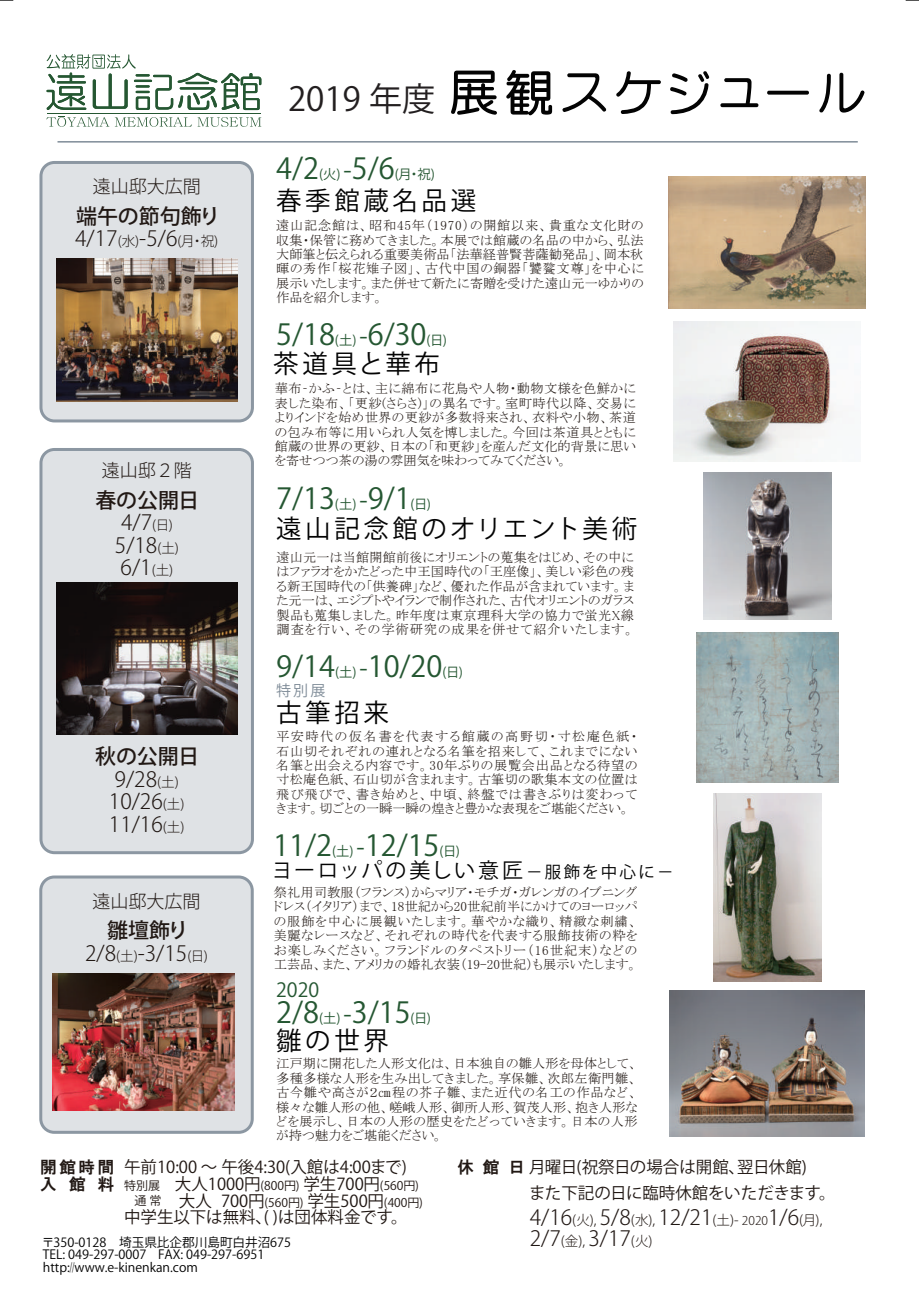
<style>
.page{position:relative;width:919px;height:1289px;background:#fff}
.page>*{position:absolute;margin:0;border:0;box-sizing:border-box;transform-origin:0 0}
.t1{font:33px "Koz Go Pr 6 N";color:#231f20}
.t2{font:25.5px "Koz Go Pro";letter-spacing:.14em;color:#030303}
.t3{font:300 21px/22.5px "Koz Go Pro";color:#211814;text-align:center}
.t4{font:21px "Koz Go Pro";letter-spacing:.1em;color:#030303}
.t5{font:19.5px "FG Maru Gothic Ca M";color:#255732}
.t6{font:300 18px "Koz Go Pro";color:#211814}
.t7{font:16.5px/25.5px "FG Heisei Mincho W3";color:#211814}
.t8{font:16.5px/16.5px "HGP Gothic E";letter-spacing:.17em;color:#211814}
.t9{font:15px "Koz Go Pro";color:#7f8c98}
.t10{font:300 13.5px "Koz Go Pro";color:#211814}
.t11{font:13.2px/14.4px "MS P Mincho";letter-spacing:.005em;color:#211814;text-align:justify}
.t12{font:13.2px "FGP Maru Gothic Ca M";color:#255732}
.t13{font:12.6px/12.6px "FGP Heisei Mincho W3";color:#030303}
.t14{font:12px "FG Heisei Mincho W3";color:#211814}
.s1{font-weight:500}
.s2{font-size:13.5px}
.s3{font-family:"FG Maru Gothic Ca M";font-size:28.95px}
.s4{font-size:24.15px}
.s5{font-size:28.95px}
.s6{font-size:16.5px}
.s7{font-size:12px}
.s8{font-family:"HGP Gothic E"}
.s9{font-size:21px}
</style>
<div class="page">
<div style="left:41px;top:449px;width:211px;height:403px;background:#dcdfe3;border-radius:14px"></div>
<div style="left:39px;top:448px;width:215px;height:406px;border:3px solid #7f8c98;border-radius:14px"></div>
<svg style="left:46px;top:54px;width:215px;height:56px"></svg>
<svg style="left:115px;top:117px;width:146px;height:10px"></svg>
<hr style="left:47px;top:113px;width:213px;height:1px;background:#255732">
<svg style="left:46px;top:116px;width:63px;height:11px"></svg>
<svg style="left:451px;top:71px;width:46px;height:44px"></svg>
<svg style="left:506px;top:70px;width:46px;height:46px"></svg>
<svg style="left:562px;top:73px;width:44px;height:39px"></svg>
<svg style="left:616px;top:71px;width:44px;height:43px"></svg>
<svg style="left:670px;top:71px;width:39px;height:43px"></svg>
<svg style="left:720px;top:78px;width:38px;height:29px"></svg>
<svg style="left:767px;top:91px;width:41px;height:4px"></svg>
<svg style="left:819px;top:73px;width:45px;height:40px"></svg>
<div style="left:41px;top:162px;width:211px;height:259px;background:#dcdfe3;border-radius:14px"></div>
<div style="left:39px;top:161px;width:215px;height:261px;border:3px solid #7f8c98;border-radius:14px"></div>
<img style="left:56px;top:259px;width:181px;height:142px">
<img style="left:56px;top:582px;width:181px;height:153px">
<hr style="left:57px;top:141px;width:800px;height:2px;background:#7f8c98">
<svg style="left:0;top:0;width:13px;height:1px"></svg>
<svg style="left:905px;top:0;width:13px;height:1px"></svg>
<img style="left:669px;top:990px;width:195px;height:146px">
<div style="left:41px;top:877px;width:211px;height:255px;background:#dcdfe3;border-radius:14px"></div>
<div style="left:39px;top:875px;width:215px;height:258px;border:3px solid #7f8c98;border-radius:14px"></div>
<img style="left:53px;top:973px;width:181px;height:136px">
<img style="left:669px;top:176px;width:196px;height:132px">
<img style="left:703px;top:472px;width:128px;height:147px">
<img style="left:713px;top:793px;width:108px;height:188px">
<img style="left:673px;top:321px;width:162px;height:140px">
<img style="left:696px;top:632px;width:142px;height:150px">
<h3 class="t6" style="left:93px;top:175px;width:109px">遠山邸大広間</h3>
<h3 class="t3" style="left:75px;top:205px;width:146px;text-align:left"><span class="s1">端午の節句飾り<br></span>4/17<span class="s2">(水)</span>-5/6<span class="s2">(月・祝)</span></h3>
<h3 class="t6" style="left:102px;top:459px;width:91px">遠山邸２階</h3>
<h3 class="t3" style="left:95px;top:489px;width:105px"><span class="s1">春の公開日<br></span>4/7<span class="s2">(日)<br></span>5/18<span class="s2">(土)<br></span>6/1<span class="s2">(土)</span></h3>
<h3 class="t3" style="left:95px;top:745px;width:105px"><span class="s1">秋の公開日<br></span>9/28<span class="s2">(土)<br></span>10/26<span class="s2">(土)<br></span>11/16<span class="s2">(土)</span></h3>
<h3 class="t6" style="left:92px;top:889px;width:109px">遠山邸大広間</h3>
<h3 class="t3" style="left:85px;top:919px;width:124px"><span class="s1">雛壇飾り<br></span>2/8<span class="s2">(土)</span>-3/15<span class="s2">(日)</span></h3>
<h1 class="t1" style="left:288px;top:80px;width:149px">2019 年度</h1>
<p class="t12" style="left:276px;top:167px;width:160px"><span class="s3">4/2</span>(火) <span class="s4">-</span><span class="s5">5</span><span class="s3">/</span><span class="s5">6</span>(月・祝)</p>
<p class="t11" style="left:276px;top:218px;width:369px">遠山記念館は、昭和45年（1970）の開館以来、貴重な文化財の収集・保管に務めてきました。本展では館蔵の名品の中から、弘法大師筆と伝えられる重要美術品「法華経普賢菩薩勧発品」、岡本秋暉の秀作「桜花雉子図」、古代中国の銅器「饕餮文尊」を中心に展示いたします。また併せて新たに寄贈を受けた遠山元一ゆかりの作品を紹介します。</p>
<p class="t12" style="left:276px;top:332px;width:172px"><span class="s3">5/18</span>(土) <span class="s4">-</span><span class="s5">6</span><span class="s3">/</span><span class="s5">30</span>(日)</p>
<p class="t11" style="left:275px;top:381px;width:363px">華布‐かふ‐とは、主に綿布に花鳥や人物・動物文様を色鮮かに表した染布、「更紗(さらさ)」の異名です。室町時代以降、交易によりインドを始め世界の更紗が多数将来され、衣料や小物、茶道の包み布等に用いられ人気を博しました。今回は茶道具とともに館蔵の世界の更紗、日本の「和更紗」を産んだ文化的背景に思いを寄せつつ茶の湯の雰囲気を味わってみてください。</p>
<h2 class="t2" style="left:276px;top:184px;width:201px">春季館蔵名品選</h2>
<h2 class="t2" style="left:273px;top:347px;width:168px">茶道具と華布</h2>
<p class="t12" style="left:276px;top:496px;width:156px"><span class="s3">7/13</span>(土) <span class="s4">-</span><span class="s5">9</span><span class="s3">/</span><span class="s5">1</span>(日)</p>
<h2 class="t2" style="left:276px;top:512px;width:362px">遠山記念館のオリエント美術</h2>
<p class="t11" style="left:276px;top:550px;width:359px">遠山元一は当館開館前後にオリエントの蒐集をはじめ、その中にはファラオをかたどった中王国時代の「王座像」、美しい彩色の残る新王国時代の「供養碑」など、優れた作品が含まれています。また元一は、エジプトやイランで制作された、古代オリエントのガラス製品も蒐集しました。昨年度は東京理科大学の協力で蛍光X線調査を行い、その学術研究の成果を併せて紹介いたします。</p>
<p class="t12" style="left:276px;top:664px;width:188px"><span class="s3">9/14</span>(土) <span class="s4">-</span><span class="s5">10</span><span class="s3">/</span><span class="s5">20</span>(日)</p>
<p class="t9" style="left:276px;top:681px;width:51px">特別展</p>
<h2 class="t2" style="left:276px;top:695px;width:114px">古筆招来</h2>
<p class="t11" style="left:276px;top:729px;width:363px">平安時代の仮名書を代表する館蔵の高野切・寸松庵色紙・石山切それぞれの連れとなる名筆を招来して、これまでにない名筆と出会える内容です。30年ぶりの展覧会出品となる待望の寸松庵色紙、石山切が含まれます。古筆切の歌集本文の位置は飛び飛びで、書き始めと、中頃、終盤では書きぶりは変わってきます。切ごとの一瞬一瞬の煌きと豊かな表現をご堪能ください。</p>
<p class="t12" style="left:273px;top:843px;width:188px"><span class="s3">11/2</span>(土) <span class="s4">-</span><span class="s5">12</span><span class="s3">/</span><span class="s5">15</span>(日)</p>
<p class="t11" style="left:274px;top:885px;width:365px">祭礼用司教服（フランス）からマリア・モチガ・ガレンガのイブニングドレス（イタリア）まで、18世紀から20世紀前半にかけてのヨーロッパの服飾を中心に展観いたします。華やかな織り、精緻な刺繍、美麗なレースなど、それぞれの時代を代表する服飾技術の粋をお楽しみください。フランドルのタペストリー（16世紀末）などの工芸品、また、アメリカの婚礼衣装（19-20世紀）も展示いたします。</p>
<h3 class="t4" style="left:271px;top:856px;width:403px">ヨーロッパの美しい意匠<span class="s6">－服飾を中心に－</span></h3>
<h3 class="t5" style="left:276px;top:978px;width:44px">2020</h3>
<p class="t12" style="left:276px;top:1011px;width:156px"><span class="s3">2/8</span>(土) <span class="s4">-</span><span class="s5">3</span><span class="s3">/</span><span class="s5">15</span>(日)</p>
<p class="t11" style="left:276px;top:1056px;width:363px">江戸期に開花した人形文化は、日本独自の雛人形を母体として、多種多様な人形を生み出してきました。享保雛、次郎左衛門雛、古今雛や高さが２㎝程の芥子雛、また近代の名工の作品など、様々な雛人形の他、嵯峨人形、御所人形、賀茂人形、抱き人形などを展示し、日本の人形の歴史をたどっていきます。日本の人形が持つ魅力をご堪能ください。</p>
<h2 class="t2" style="left:276px;top:1024px;width:114px">雛の世界</h2>
<p class="t8" style="left:40px;top:1158px;width:76px">開館時間入館料</p>
<p class="t7" style="left:124px;top:1154px;width:284px">午前10:00 ～ 午後4:30(入館は4:00まで)</p>
<p class="t14" style="left:124px;top:1178px;width:296px">特別展　 <span class="s6">大人1000円</span>(800円) <span class="s6">学生700円</span>(560円)</p>
<p class="t7" style="left:124px;top:1204px;width:285px">中学生以下は無料、( )は団体料金です。</p>
<p class="t7" style="left:179px;top:1188px;width:245px">大人 700円<span class="s7">(560円)</span> 学生500円<span class="s7">(400円)</span></p>
<p class="t14" style="left:135px;top:1193px;width:28px">通 常</p>
<p class="t13" style="left:42px;top:1235px;width:251px">〒350-0128　埼玉県比企郡川島町白井沼675<br>TEL: 049-297-0007 FAX: 049-297-6951　http://www.e-kinenkan.com</p>
<p class="t7" style="left:529px;top:1154px;width:308px;text-indent:-72px"><span class="s8">休館日</span>月曜日(祝祭日の場合は開館、翌日休館)<br>また下記の日に臨時休館をいただきます。</p>
<p class="t10" style="left:529px;top:1211px;width:294px"><span class="s9">4/16</span>(火), <span class="s9">5/8</span>(水), <span class="s9">12/21</span>(土)- <span class="s7">2020</span><span class="s9">1/6</span>(月),</p>
<h3 class="t3" style="left:529px;top:1227px;width:124px">2/7<span class="s2">(金),</span> 3/17<span class="s2">(火)</span></h3>
</div>
